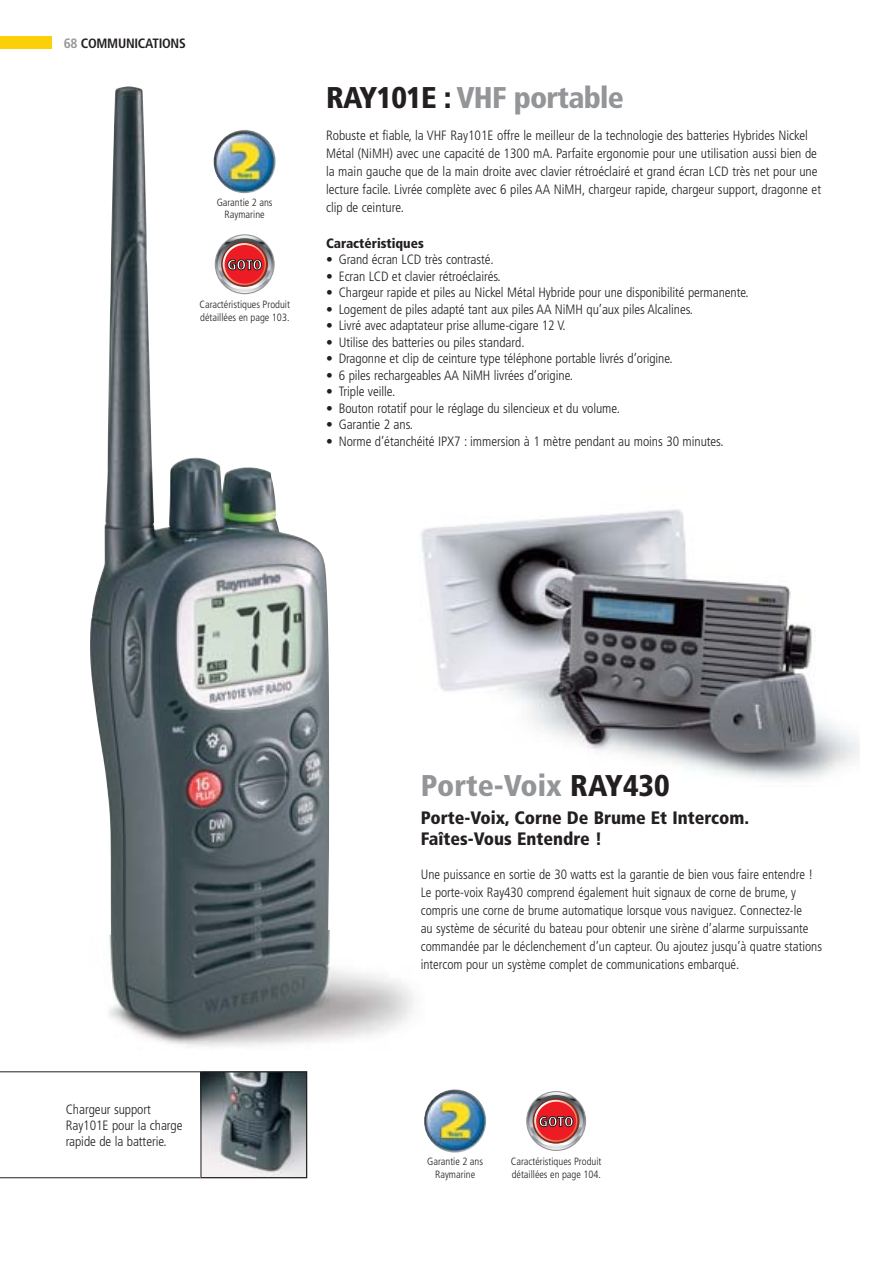
<style>
.page{position:relative;width:893px;height:1263px;background:#fff}
.page>*{position:absolute;margin:0;border:0;box-sizing:border-box;transform-origin:0 0}
.t1{font:900 condensed 30px "Frutiger";letter-spacing:-.025em;color:#939598}
.t2{font:900 condensed 30px "Frutiger";color:#939598}
.t3{font:900 condensed 18px/21px "Frutiger";color:#231f20}
.t4{font:300 condensed 13.5px/18px "Frutiger";color:#231f20}
.t5{font:700 condensed 13.5px "Frutiger";letter-spacing:-.02em;color:#231f20}
.t6{font:900 condensed 13.5px "Frutiger";color:#231f20}
.t7{font:300 condensed 10.5px/12.6px "Frutiger";color:#231f20}
.s1{color:#939598}
.s2{color:#231f20}
</style>
<div class="page">
<div style="left:0;top:37px;width:51px;height:12px;background:#fbd008"></div>
<img style="left:90px;top:86px;width:383px;height:1010px">
<svg style="left:0;top:1071px;width:307px;height:107px"></svg>
<img style="left:203px;top:1074px;width:102px;height:102px">
<div style="left:201px;top:1072px;width:106px;height:106px;border:1px solid #231f20"></div>
<img style="left:396px;top:492px;width:463px;height:294px">
<svg style="left:215px;top:235px;width:59px;height:59px"></svg>
<svg style="left:218px;top:238px;width:53px;height:52px;background:#be6a6c"></svg>
<div style="left:215px;top:234px;width:60px;height:60px;border:1px solid #939598;border-radius:50%"></div>
<img style="left:214px;top:130px;width:62px;height:63px;border-radius:50%">
<svg style="left:527px;top:1091px;width:59px;height:59px"></svg>
<svg style="left:529px;top:1095px;width:54px;height:52px;background:#be6c6e"></svg>
<div style="left:526px;top:1091px;width:60px;height:60px;border:1px solid #939598;border-radius:50%"></div>
<img style="left:424px;top:1089px;width:62px;height:64px;border-radius:50%">
<p class="t5" style="left:64px;top:37px;width:124px"><span class="s1">68</span> COMMUNICATIONS</p>
<p class="t7" style="left:217px;top:197px;width:57px;text-align:center">Garantie 2 ans<br>Raymarine</p>
<p class="t7" style="left:199px;top:299px;width:92px">Caractéristiques Produit détaillées en page 103.</p>
<h1 class="t1" style="left:326px;top:85px;width:299px"><span class="s2">RAY101E :</span> VHF portable</h1>
<p class="t4" style="left:326px;top:127px;width:497px">Robuste et fiable, la VHF Ray101E offre le meilleur de la technologie des batteries Hybrides Nickel Métal (NiMH) avec une capacité de 1300 mA. Parfaite ergonomie pour une utilisation aussi bien de la main gauche que de la main droite avec clavier rétroéclairé et grand écran LCD très net pour une lecture facile. Livrée complète avec 6 piles AA NiMH, chargeur rapide, chargeur support, dragonne et clip de ceinture.</p>
<p class="t6" style="left:326px;top:238px;width:99px">Caractéristiques</p>
<p class="t4" style="left:326px;top:252px;width:169px">• Grand écran LCD très contrasté.</p>
<p class="t4" style="left:326px;top:268px;width:176px">• Ecran LCD et clavier rétroéclairés.</p>
<p class="t4" style="left:326px;top:285px;width:424px">• Chargeur rapide et piles au Nickel Métal Hybride pour une disponibilité permanente.</p>
<p class="t4" style="left:326px;top:301px;width:369px">• Logement de piles adapté tant aux piles AA NiMH qu’aux piles Alcalines.</p>
<p class="t4" style="left:326px;top:318px;width:241px">• Livré avec adaptateur prise allume-cigare 12 V.</p>
<p class="t4" style="left:326px;top:334px;width:200px">• Utilise des batteries ou piles standard.</p>
<p class="t4" style="left:326px;top:351px;width:348px">• Dragonne et clip de ceinture type téléphone portable livrés d’origine.</p>
<p class="t4" style="left:326px;top:367px;width:249px">• 6 piles rechargeables AA NiMH livrées d’origine.</p>
<p class="t4" style="left:326px;top:384px;width:71px">• Triple veille.</p>
<p class="t4" style="left:326px;top:400px;width:295px">• Bouton rotatif pour le réglage du silencieux et du volume.</p>
<p class="t4" style="left:326px;top:417px;width:89px">• Garantie 2 ans.</p>
<p class="t4" style="left:326px;top:433px;width:399px">• Norme d’étanchéité IPX7 : immersion à 1 mètre pendant au moins 30 minutes.</p>
<p class="t4" style="left:66px;top:1102px;width:118px;line-height:16.2px">Chargeur support<br>Ray101E pour la charge rapide de la batterie.</p>
<h1 class="t2" style="left:421px;top:773px;width:251px">Porte-Voix <span class="s2">RAY430</span></h1>
<h2 class="t3" style="left:421px;top:809px;width:330px">Porte-Voix, Corne De Brume Et Intercom.<br>Faîtes-Vous Entendre !</h2>
<p class="t4" style="left:421px;top:867px;width:403px">Une puissance en sortie de 30 watts est la garantie de bien vous faire entendre !<br>Le porte-voix Ray430 comprend également huit signaux de corne de brume, y compris une corne de brume automatique lorsque vous naviguez. Connectez-le<br>au système de sécurité du bateau pour obtenir une sirène d’alarme surpuissante commandée par le déclenchement d’un capteur. Ou ajoutez jusqu’à quatre stations intercom pour un système complet de communications embarqué.</p>
<p class="t7" style="left:427px;top:1156px;width:57px;text-align:center">Garantie 2 ans<br>Raymarine</p>
<p class="t7" style="left:511px;top:1156px;width:92px">Caractéristiques Produit détaillées en page 104.</p>
</div>
